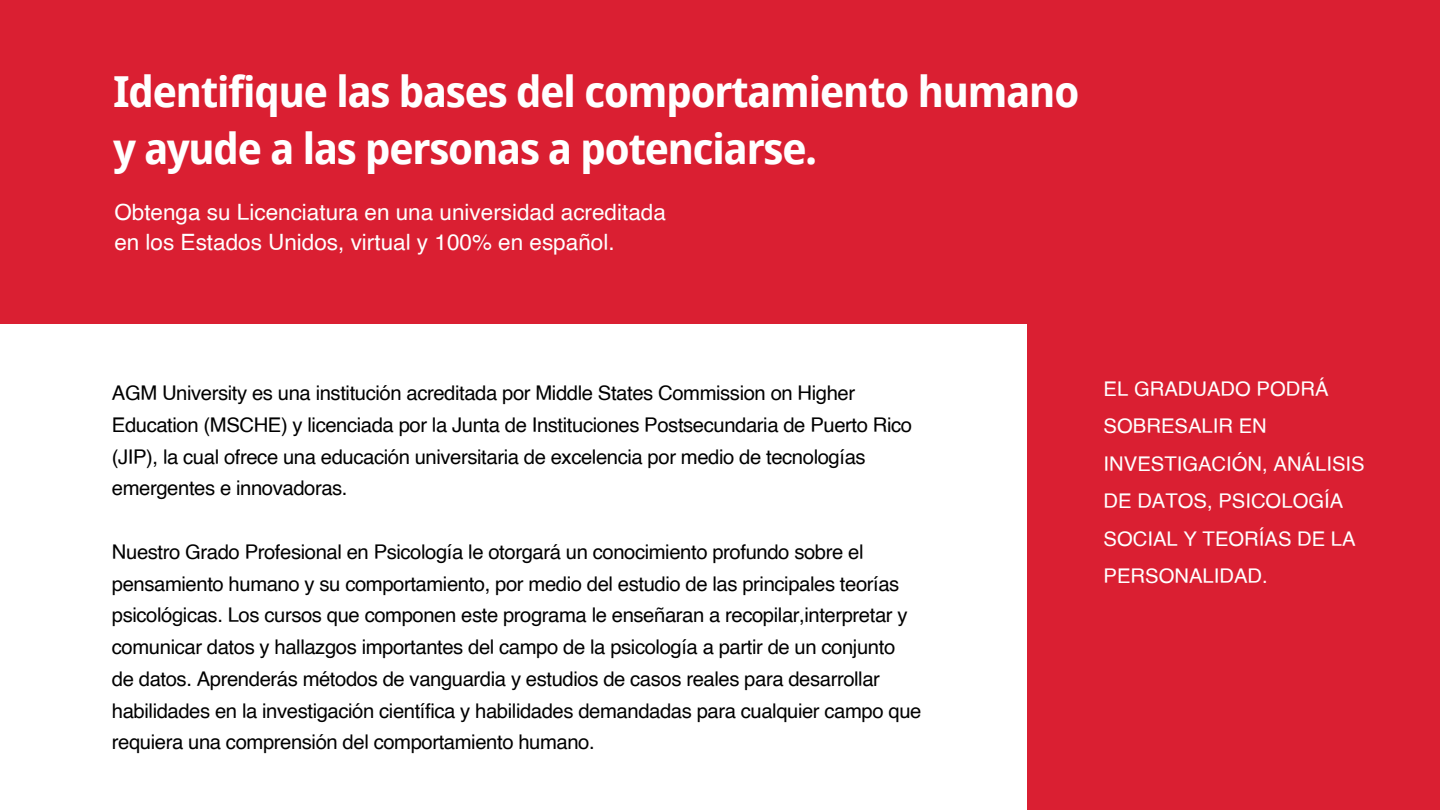
<style>
.page{position:relative;width:1440px;height:810px;background:#fff}
.page>*{position:absolute;margin:0;border:0;box-sizing:border-box;transform-origin:0 0}
.t1{font:700 42.75px/57px "Droid Sans";letter-spacing:-.04em;color:#fff}
.t2{font:22.5px/30px "Helvetica";color:#fff}
.t3{font:20.25px/31.7px "Helvetica";letter-spacing:-.02em;color:#000}
.t4{font:20.25px/37.5px "Helvetica";color:#fff}
</style>
<div class="page">
<div style="left:1027px;top:317px;width:413px;height:493px;background:#da1f32"></div>
<div style="left:0;top:0;width:1440px;height:324px;background:#da1f32"></div>
<h1 class="t1" style="left:113px;top:62px;width:968px">Identifique las bases del comportamiento humano y ayude a las personas a potenciarse.</h1>
<p class="t2" style="left:114px;top:198px;width:553px">Obtenga su Licenciatura en una universidad acreditada en los Estados Unidos, virtual y 100% en español.</p>
<p class="t3" style="left:112px;top:378px;width:802px">AGM University es una institución acreditada por Middle States Commission on Higher Education (MSCHE) y licenciada por la Junta de Instituciones Postsecundaria de Puerto Rico (JIP), la cual ofrece una educación universitaria de excelencia por medio de tecnologías emergentes e innovadoras.</p>
<p class="t3" style="left:112px;top:537px;width:811px">Nuestro Grado Profesional en Psicología le otorgará un conocimiento profundo sobre el pensamiento humano y su comportamiento, por medio del estudio de las principales teorías psicológicas. Los cursos que componen este programa le enseñaran a recopilar,interpretar y comunicar datos y hallazgos importantes del campo de la psicología a partir de un conjunto de datos. Aprenderás métodos de vanguardia y estudios de casos reales para desarrollar habilidades en la investigación científica y habilidades demandadas para cualquier campo que requiera una comprensión del comportamiento humano.</p>
<p class="t4" style="left:1104px;top:370px;width:263px">EL GRADUADO PODRÁ<br>SOBRESALIR EN<br>INVESTIGACIÓN, ANÁLISIS<br>DE DATOS, PSICOLOGÍA<br>SOCIAL Y TEORÍAS DE LA<br>PERSONALIDAD.</p>
</div>
